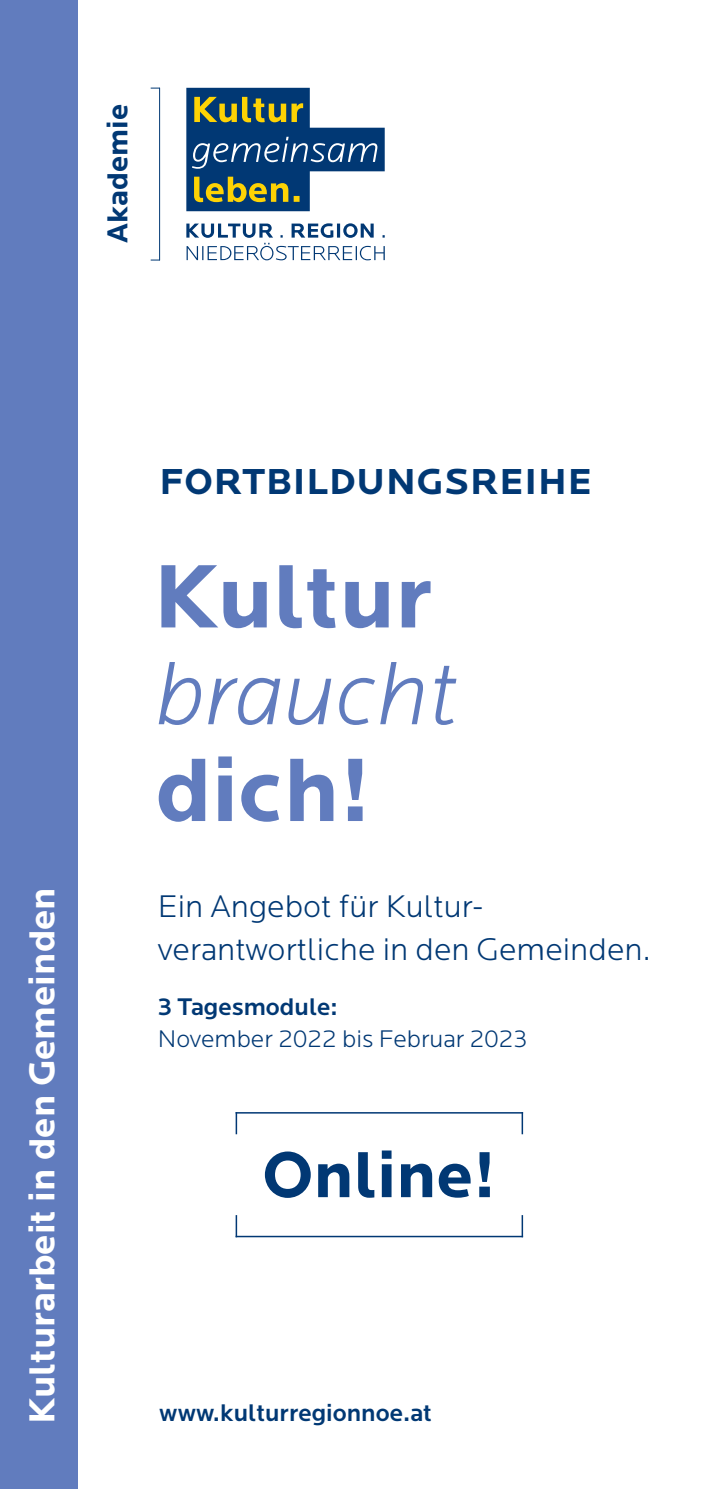
<style>
.page{position:relative;width:702px;height:1489px;background:#fff}
.page>*{position:absolute;margin:0;border:0;box-sizing:border-box;transform-origin:0 0}
.t1{font:700 93.25px "Locator";color:#617cbe}
.t2{font:italic 300 93.25px "Locator";color:#617cbe}
.t3{font:700 67.5px "Locator";color:#013874}
.t4{font:700 37.5px "Locator";color:#fff}
.t5{font:700 37.5px "Locator";letter-spacing:.025em;color:#013874}
.t6{font:300 32.5px/42.5px "Locator";color:#013874}
.t7{font:700 30px "Locator";color:#013874}
.t8{font:500 25px "Locator";color:#013874}
.t9{font:300 25px "Locator";color:#013874}
</style>
<div class="page">
<div style="left:0;top:0;width:78px;height:1488px;background:#617cbe"></div>
<svg style="left:186px;top:88px;width:198px;height:123px"></svg>
<svg style="left:186px;top:223px;width:199px;height:37px"></svg>
<hr style="left:159px;top:88px;width:1px;height:172px;background:#013874">
<hr style="left:235px;top:1235px;width:288px;height:2px;background:#013874">
<hr style="left:521px;top:1214px;width:2px;height:23px;background:#013874">
<hr style="left:235px;top:1214px;width:2px;height:23px;background:#013874">
<hr style="left:235px;top:1111px;width:288px;height:2px;background:#013874">
<hr style="left:235px;top:1111px;width:2px;height:23px;background:#013874">
<hr style="left:521px;top:1111px;width:2px;height:23px;background:#013874">
<p class="t7" style="left:100px;top:243px;width:140px;rotate:-90deg">Akademie</p>
<p class="t4" style="left:20px;top:1423px;width:538px;rotate:-90deg">Kulturarbeit in den Gemeinden</p>
<p class="t5" style="left:159px;top:460px;width:434px">FORTBILDUNGSREIHE</p>
<h1 class="t1" style="left:153px;top:542px;width:281px">Kultur</h1>
<h1 class="t2" style="left:154px;top:642px;width:305px">braucht</h1>
<h1 class="t1" style="left:156px;top:735px;width:217px">dich!</h1>
<p class="t6" style="left:158px;top:885px;width:494px">Ein Angebot für Kultur&shy;verantwortliche in den Gemeinden.</p>
<p class="t8" style="left:158px;top:991px;width:181px">3 Tagesmodule:</p>
<p class="t9" style="left:158px;top:1024px;width:371px">November 2022 bis Februar 2023</p>
<h2 class="t3" style="left:262px;top:1135px;width:235px">Online!</h2>
<p class="t8" style="left:159px;top:1398px;width:274px">www.kulturregionnoe.at</p>
</div>
